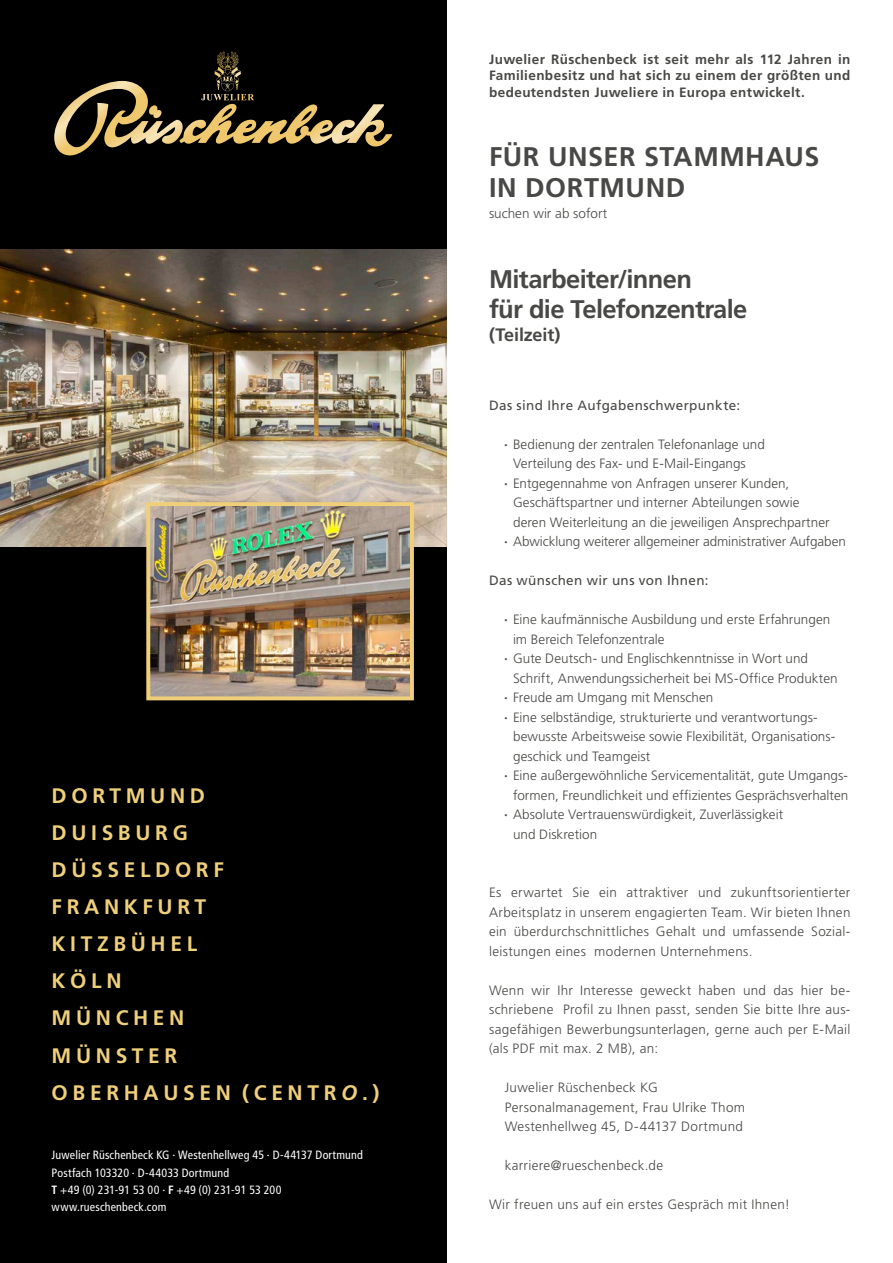
<style>
.page{position:relative;width:893px;height:1263px;background:#fff}
.page>*{position:absolute;margin:0;border:0;box-sizing:border-box;transform-origin:0 0}
.t1{font:700 27px "Frutiger LT Std";letter-spacing:.02em;color:#484846}
.t2{font:700 25.5px "Frutiger LT Std";letter-spacing:-.025em;color:#484846}
.t3{font:700 21px "Frutiger LT Std";letter-spacing:.22em;color:#efcf7a}
.t4{font:700 18px "Frutiger LT Std";letter-spacing:-.01em;color:#484846}
.t5{font:300 13.5px/19.5px "Frutiger LT Std";letter-spacing:.005em;color:#484846;text-align:justify}
.t6{font:300 13.5px "Frutiger LT Std";letter-spacing:.025em;color:#484846}
.t7{font:700 13.5px/16.5px "Frutiger LT Std";letter-spacing:.03em;color:#484846;text-align:justify}
.t8{font:13.5px "Frutiger LT Std";letter-spacing:.03em;color:#484846}
.t9{font:condensed 12px "Frutiger LT Std";letter-spacing:.01em;color:#fff}
.s1{font-style:italic}
.s2{font-weight:700}
</style>
<div class="page">
<div style="left:0;top:0;width:446px;height:1263px;background:#000"></div>
<svg style="left:54px;top:81px;width:339px;height:74px"></svg>
<svg style="left:214px;top:52px;width:17px;height:22px"></svg>
<img style="left:0;top:250px;width:446px;height:296px">
<img style="left:144px;top:500px;width:272px;height:201px">
<p class="t3" style="left:52px;top:783px;width:155px">DORTMUND</p>
<p class="t3" style="left:52px;top:820px;width:138px">DUISBURG</p>
<p class="t3" style="left:52px;top:857px;width:174px">DÜSSELDORF</p>
<p class="t3" style="left:52px;top:894px;width:156px">FRANKFURT</p>
<p class="t3" style="left:52px;top:931px;width:147px">KITZBÜHEL</p>
<p class="t3" style="left:52px;top:969px;width:71px">KÖLN</p>
<p class="t3" style="left:52px;top:1006px;width:134px">MÜNCHEN</p>
<p class="t3" style="left:52px;top:1043px;width:127px">MÜNSTER</p>
<p class="t3" style="left:52px;top:1080px;width:329px">OBERHAUSEN (CENTR<span class="s1">O</span>.)</p>
<p class="t9" style="left:52px;top:1148px;width:313px">Juwelier Rüschenbeck KG · Westenhellweg 45 · D-44137 Dortmund</p>
<p class="t9" style="left:52px;top:1165px;width:179px">Postfach 103320 · D-44033 Dortmund</p>
<p class="t9" style="left:52px;top:1183px;width:231px"><span class="s2">T</span> +49 (0) 231-91 53 00 · <span class="s2">F</span> +49 (0) 231-91 53 200</p>
<p class="t9" style="left:52px;top:1200px;width:116px">www.rueschenbeck.com</p>
<p class="t7" style="left:489px;top:51px;width:363px">Juwelier Rüschenbeck ist seit mehr als 112 Jahren in Familienbesitz und hat sich zu einem der größten und bedeutendsten Juweliere in Europa entwickelt.</p>
<p class="t1" style="left:489px;top:141px;width:332px">FÜR UNSER STAMMHAUS</p>
<p class="t1" style="left:489px;top:172px;width:198px">IN DORTMUND</p>
<p class="t5" style="left:489px;top:204px;width:120px">suchen wir ab sofort</p>
<p class="t2" style="left:489px;top:264px;width:204px">Mitarbeiter/innen</p>
<p class="t2" style="left:489px;top:294px;width:260px">für die Telefonzentrale</p>
<p class="t4" style="left:489px;top:324px;width:73px">(Teilzeit)</p>
<p class="t8" style="left:489px;top:397px;width:253px">Das sind Ihre Aufgabenschwerpunkte:</p>
<p class="t5" style="left:504px;top:434px;width:262px"><span class="s2">·</span> Bedienung der zentralen Telefonanlage und</p>
<p class="t5" style="left:513px;top:454px;width:234px">Verteilung des Fax- und E-Mail-Eingangs</p>
<p class="t5" style="left:504px;top:473px;width:287px"><span class="s2">·</span> Entgegennahme von Anfragen unserer Kunden,</p>
<p class="t5" style="left:513px;top:493px;width:288px">Geschäftspartner und interner Abteilungen sowie</p>
<p class="t5" style="left:513px;top:512px;width:318px">deren Weiterleitung an die jeweiligen Ansprechpartner</p>
<p class="t5" style="left:504px;top:532px;width:343px"><span class="s2">·</span> Abwicklung weiterer allgemeiner administrativer Aufgaben</p>
<p class="t8" style="left:489px;top:573px;width:221px">Das wünschen wir uns von Ihnen:</p>
<p class="t5" style="left:504px;top:610px;width:328px"><span class="s2">·</span> Eine kaufmännische Ausbildung und erste Erfahrungen</p>
<p class="t5" style="left:513px;top:629px;width:153px">im Bereich Telefonzentrale</p>
<p class="t5" style="left:504px;top:649px;width:306px"><span class="s2">·</span> Gute Deutsch- und Englischkenntnisse in Wort und</p>
<p class="t5" style="left:513px;top:668px;width:326px">Schrift, Anwendungssicherheit bei MS-Office Produkten</p>
<p class="t5" style="left:504px;top:688px;width:211px"><span class="s2">·</span> Freude am Umgang mit Menschen</p>
<p class="t5" style="left:504px;top:707px;width:315px"><span class="s2">·</span> Eine selbständige, strukturierte und verantwortungs-</p>
<p class="t5" style="left:513px;top:727px;width:324px">bewusste Arbeitsweise sowie Flexibilität, Organisations-</p>
<p class="t5" style="left:513px;top:746px;width:139px">geschick und Teamgeist</p>
<p class="t5" style="left:504px;top:766px;width:345px"><span class="s2">·</span> Eine außergewöhnliche Servicementalität, gute Umgangs-</p>
<p class="t5" style="left:513px;top:785px;width:337px">formen, Freundlichkeit und effizientes Gesprächsverhalten</p>
<p class="t5" style="left:504px;top:805px;width:281px"><span class="s2">·</span> Absolute Vertrauenswürdigkeit, Zuverlässigkeit</p>
<p class="t5" style="left:513px;top:824px;width:86px">und Diskretion</p>
<p class="t6" style="left:489px;top:885px;width:363px">Es erwartet Sie ein attraktiver und zukunftsorientierter</p>
<p class="t5" style="left:489px;top:902px;width:363px">Arbeitsplatz in unserem engagierten Team. Wir bieten Ihnen ein überdurchschnittliches Gehalt und umfassende Sozial&shy;leistungen eines modernen Unternehmens.</p>
<p class="t5" style="left:489px;top:980px;width:363px">Wenn wir Ihr Interesse geweckt haben und das hier be&shy;schriebene Profil zu Ihnen passt, senden Sie bitte Ihre aus&shy;sagefähigen Bewerbungsunterlagen, gerne auch per E-Mail (als PDF mit max. 2 MB), an:</p>
<p class="t6" style="left:505px;top:1080px;width:155px">Juwelier Rüschenbeck KG</p>
<p class="t6" style="left:505px;top:1099px;width:242px">Personalmanagement, Frau Ulrike Thom</p>
<p class="t5" style="left:505px;top:1117px;width:240px">Westenhellweg 45, D-44137 Dortmund</p>
<p class="t6" style="left:505px;top:1158px;width:160px">karriere@rueschenbeck.de</p>
<p class="t6" style="left:489px;top:1197px;width:303px">Wir freuen uns auf ein erstes Gespräch mit Ihnen!</p>
</div>
